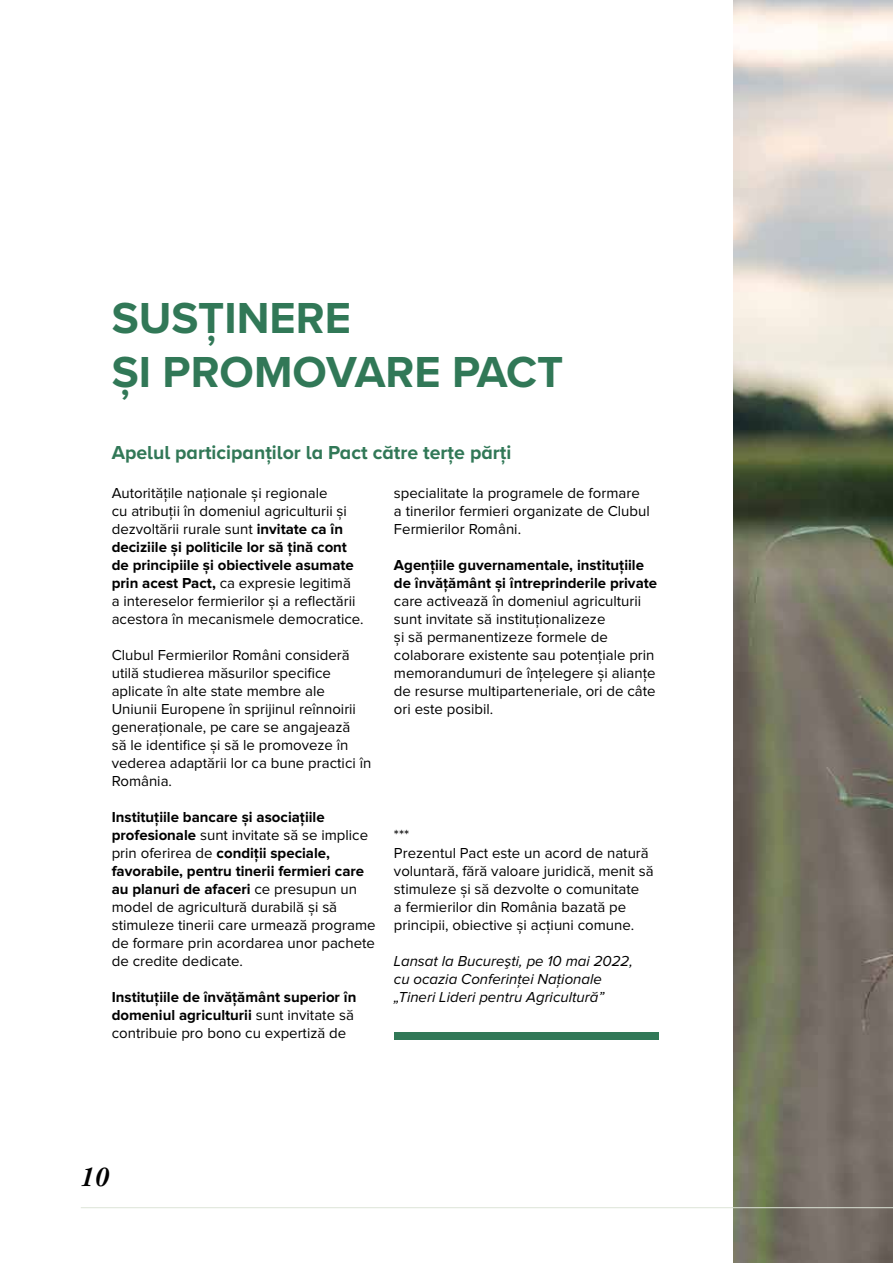
<style>
.page{position:relative;width:893px;height:1263px;background:#fff}
.page>*{position:absolute;margin:0;border:0;box-sizing:border-box;transform-origin:0 0}
.t1{font:700 45px/54px "Proxima Nova A";color:#317857}
.t2{font:italic 700 27px "Baskerville BT";color:#000}
.t3{font:700 19.5px "Proxima Nova A";color:#317857}
.t4{font:15px/18px "Proxima Nova";color:#000}
.t5{font:700 15px/18px "Proxima Nova";color:#000}
.t6{font:italic 15px/18px "Proxima Nova";color:#000}
.s1{font-weight:700}
.s2{font-weight:400}
</style>
<div class="page">
<img style="left:733px;top:0;width:160px;height:1263px">
<div style="left:394px;top:1032px;width:264px;height:7px;background:#317857"></div>
<hr style="left:81px;top:1207px;width:812px;height:1px;background:#dce4d7">
<h1 class="t1" style="left:112px;top:290px;width:453px">SUSȚINERE<br>ȘI PROMOVARE PACT</h1>
<h3 class="t3" style="left:112px;top:438px;width:401px">Apelul participanților la Pact către terțe părți</h3>
<p class="t4" style="left:112px;top:485px;width:253px">Autoritățile naționale și regionale<br>cu atribuții în domeniul agriculturii și dezvoltării rurale sunt <span class="s1">invitate ca în deciziile și politicile lor să țină cont de principiile și obiectivele asumate prin acest Pact,</span> ca expresie legitimă<br>a intereselor fermierilor și a reflectării acestora în mecanismele democratice.</p>
<p class="t4" style="left:112px;top:647px;width:261px">Clubul Fermierilor Români consideră utilă studierea măsurilor specifice aplicate în alte state membre ale Uniunii Europene în sprijinul reînnoirii generaționale, pe care se angajează<br>să le identifice și să le promoveze în vederea adaptării lor ca bune practici în România.</p>
<p class="t4" style="left:112px;top:809px;width:265px"><span class="s1">Instituțiile bancare și asociațiile profesionale</span> sunt invitate să se implice prin oferirea de <span class="s1">condiții speciale, favorabile, pentru tinerii fermieri care au planuri de afaceri</span> ce presupun un model de agricultură durabilă și să stimuleze tinerii care urmează programe de formare prin acordarea unor pachete de credite dedicate.</p>
<p class="t5" style="left:112px;top:989px;width:246px">Instituțiile de învățământ superior în domeniul agriculturii <span class="s2">sunt invitate să contribuie pro bono cu expertiză de</span></p>
<p class="t4" style="left:394px;top:485px;width:257px">specialitate la programele de formare a tinerilor fermieri organizate de Clubul<br>Fermierilor Români.</p>
<p class="t5" style="left:394px;top:557px;width:265px">Agențiile guvernamentale, instituțiile de învățământ și întreprinderile private</p>
<p class="t4" style="left:394px;top:593px;width:263px">care activează în domeniul agriculturii sunt invitate să instituționalizeze<br>și să permanentizeze formele de colaborare existente sau potențiale prin memorandumuri de înțelegere și alianțe de resurse multiparteneriale, ori de câte ori este posibil.</p>
<p class="t4" style="left:394px;top:827px;width:261px">***<br>Prezentul Pact este un acord de natură voluntară, fără valoare juridică, menit să stimuleze și să dezvolte o comunitate<br>a fermierilor din România bazată pe principii, obiective și acțiuni comune.</p>
<p class="t6" style="left:394px;top:953px;width:240px">Lansat la Bucureşti, pe 10 mai 2022, cu ocazia Conferinţei Naționale „Tineri Lideri pentru Agricultură”</p>
<h2 class="t2" style="left:81px;top:1160px;width:31px">10</h2>
</div>
